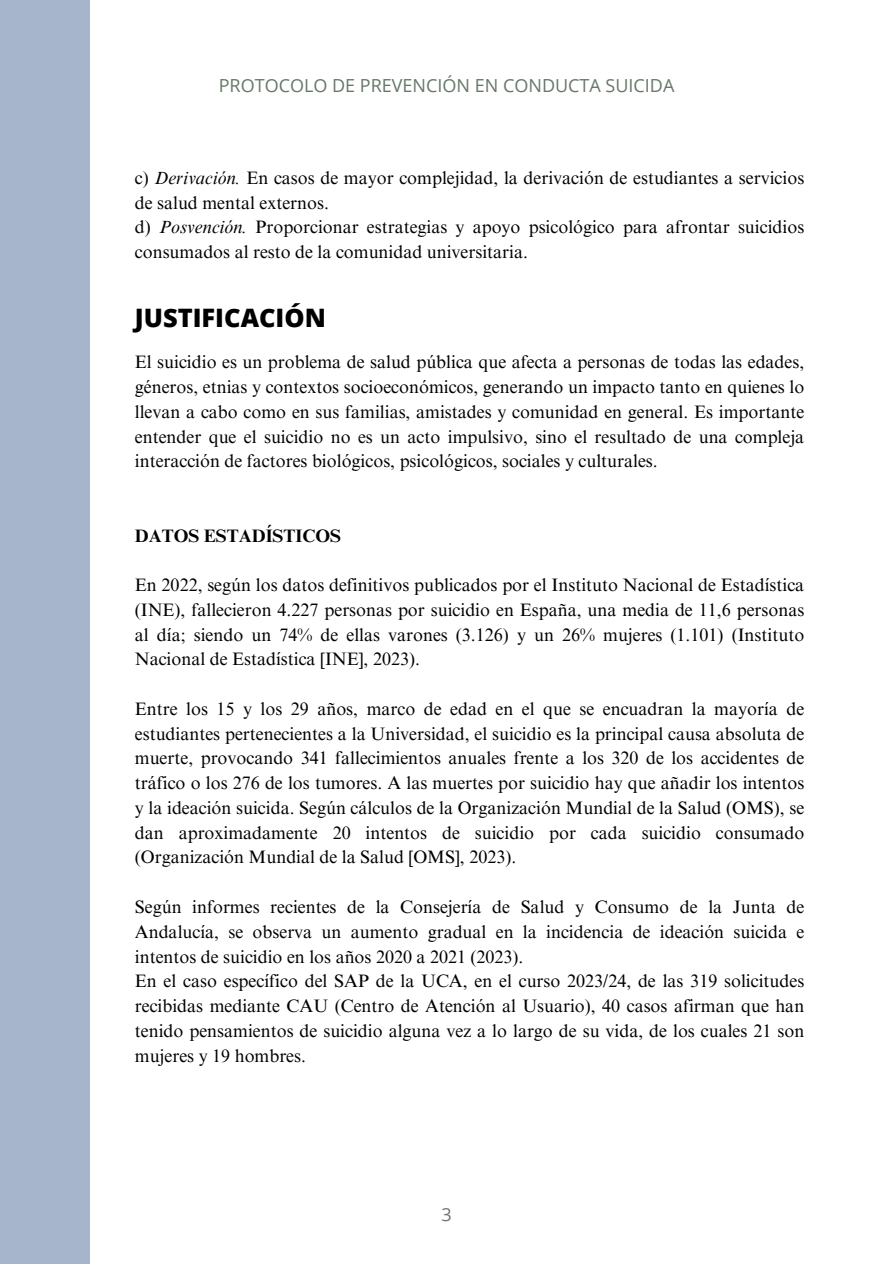
<style>
.page{position:relative;width:894px;height:1264px;background:#fff}
.page>*{position:absolute;margin:0;border:0;box-sizing:border-box;transform-origin:0 0}
.t1{font:800 25.35px "Open Sans";color:#000}
.t2{font:18px/24.8px "Times NRMT Pro";color:#000;text-align:justify}
.t3{font:18px "Open Sans";color:#667867}
.t4{font:700 18px "Times NRMT Pro";color:#000}
.s1{font-style:italic}
</style>
<div class="page">
<div style="left:0;top:0;width:89px;height:1263px;background:#a6b5cb"></div>
<h2 class="t3" style="left:219px;top:73px;width:457px">PROTOCOLO DE PREVENCIÓN EN CONDUCTA SUICIDA</h2>
<p class="t2" style="left:135px;top:168px;width:670px;text-align:left">c) <span class="s1">Derivación.</span> En casos de mayor complejidad, la derivación de estudiantes a servicios de salud mental externos.<br>d) <span class="s1">Posvención.</span> Proporcionar estrategias y apoyo psicológico para afrontar suicidios consumados al resto de la comunidad universitaria.</p>
<h1 class="t1" style="left:135px;top:299px;width:192px">JUSTIFICACIÓN</h1>
<p class="t2" style="left:135px;top:352px;width:670px">El suicidio es un problema de salud pública que afecta a personas de todas las edades, géneros, etnias y contextos socioeconómicos, generando un impacto tanto en quienes lo llevan a cabo como en sus familias, amistades y comunidad en general. Es importante entender que el suicidio no es un acto impulsivo, sino el resultado de una compleja interacción de factores biológicos, psicológicos, sociales y culturales.</p>
<p class="t4" style="left:135px;top:528px;width:208px">DATOS ESTADÍSTICOS</p>
<p class="t2" style="left:135px;top:575px;width:670px">En 2022, según los datos definitivos publicados por el Instituto Nacional de Estadística (INE), fallecieron 4.227 personas por suicidio en España, una media de 11,6 personas al día; siendo un 74% de ellas varones (3.126) y un 26% mujeres (1.101) (Instituto Nacional de Estadística [INE], 2023).</p>
<p class="t2" style="left:135px;top:698px;width:670px">Entre los 15 y los 29 años, marco de edad en el que se encuadran la mayoría de estudiantes pertenecientes a la Universidad, el suicidio es la principal causa absoluta de muerte, provocando 341 fallecimientos anuales frente a los 320 de los accidentes de tráfico o los 276 de los tumores. A las muertes por suicidio hay que añadir los intentos y la ideación suicida. Según cálculos de la Organización Mundial de la Salud (OMS), se dan aproximadamente 20 intentos de suicidio por cada suicidio consumado (Organización Mundial de la Salud [OMS], 2023).</p>
<p class="t2" style="left:135px;top:896px;width:670px;text-align:left">Según informes recientes de la Consejería de Salud y Consumo de la Junta de Andalucía, se observa un aumento gradual en la incidencia de ideación suicida e intentos de suicidio en los años 2020 a 2021 (2023).<br>En el caso específico del SAP de la UCA, en el curso 2023/24, de las 319 solicitudes recibidas mediante CAU (Centro de Atención al Usuario), 40 casos afirman que han tenido pensamientos de suicidio alguna vez a lo largo de su vida, de los cuales 21 son mujeres y 19 hombres.</p>
<p class="t3" style="left:441px;top:1201px;width:12px">3</p>
</div>
